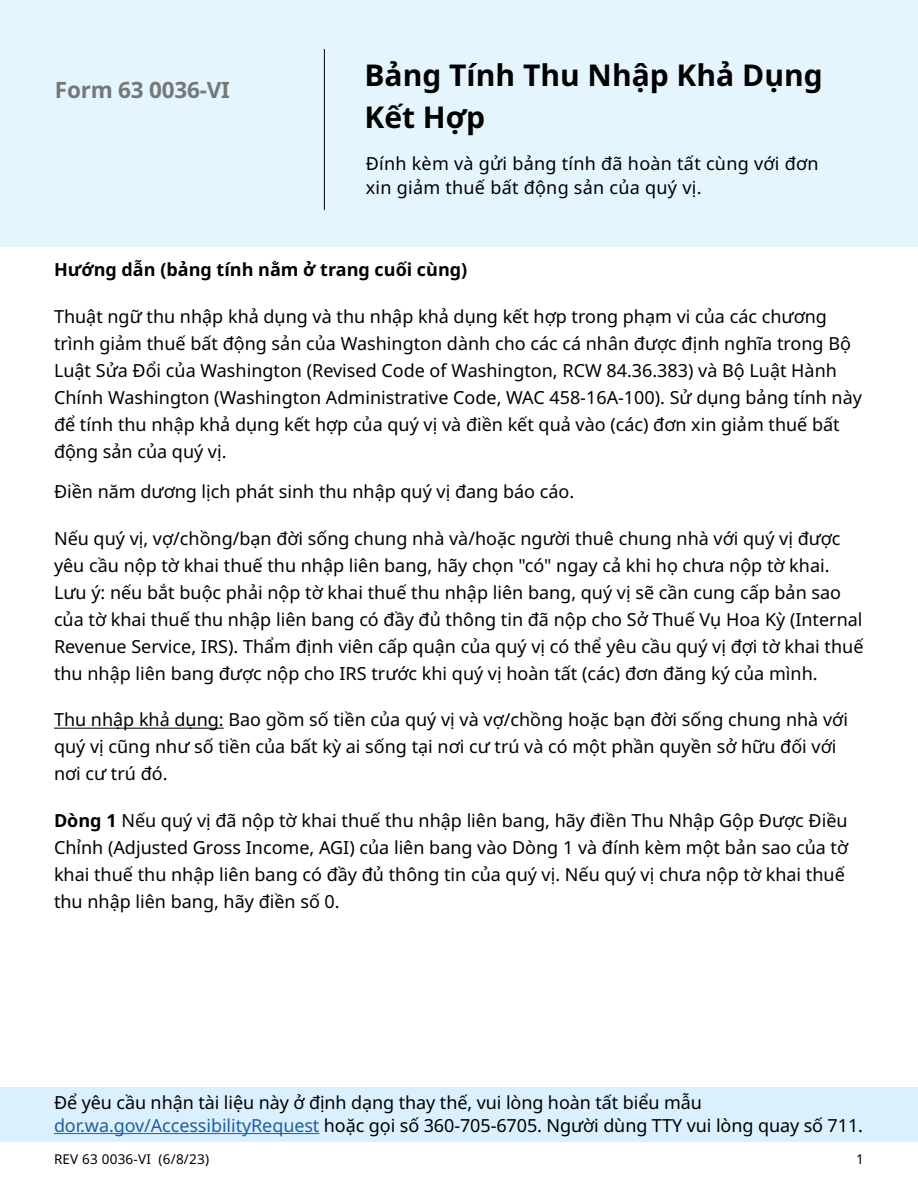
<style>
.page{position:relative;width:918px;height:1188px;background:#fff}
.page>*{position:absolute;margin:0;border:0;box-sizing:border-box;transform-origin:0 0}
.Heading_1__Title_of{font:700 30px/42px "Noto Sans";color:#000}
.Form_number_at_top{font:700 22.5px "Noto Sans";letter-spacing:-.01em;color:#757779}
.Normal__P{font:18px/27px "Noto Sans";color:#000}
.Normal__P-2{font:700 18px "Noto Sans";color:#000}
.t1{font:13.5px "Noto Sans";letter-spacing:.015em;color:#000}
.s1{font-weight:700}
.s2{color:#215e9e}
</style>
<div class="page">
<hr style="left:54px;top:728px;width:170px;height:1px;background:#000">
<div style="left:0;top:0;width:918px;height:246px;background:#e4f5fd"></div>
<hr style="left:324px;top:49px;width:1px;height:161px;background:#000">
<div style="left:0;top:1087px;width:918px;height:54px;background:#daf1fd"></div>
<hr style="left:54px;top:1133px;width:265px;height:1px;background:#215e9e">
<p class="Form_number_at_top" style="left:55px;top:77px;width:176px">Form 63 0036-VI</p>
<h1 class="Heading_1__Title_of" style="left:364px;top:55px;width:460px">Bảng Tính Thu Nhập Khả Dụng<br>Kết Hợp</h1>
<p class="Normal__P" style="left:366px;top:152px;width:454px;line-height:24px">Đính kèm và gửi bảng tính đã hoàn tất cùng với đơn xin giảm thuế bất động sản của quý vị.</p>
<p class="Normal__P-2" style="left:54px;top:259px;width:415px">Hướng dẫn (bảng tính nằm ở trang cuối cùng)</p>
<p class="Normal__P" style="left:54px;top:303px;width:810px">Thuật ngữ thu nhập khả dụng và thu nhập khả dụng kết hợp trong phạm vi của các chương trình giảm thuế bất động sản của Washington dành cho các cá nhân được định nghĩa trong Bộ Luật Sửa Đổi của Washington (Revised Code of Washington, RCW 84.36.383) và Bộ Luật Hành Chính Washington (Washington Administrative Code, WAC 458-16A-100). Sử dụng bảng tính này để tính thu nhập khả dụng kết hợp của quý vị và điền kết quả vào (các) đơn xin giảm thuế bất động sản của quý vị.</p>
<p class="Normal__P" style="left:54px;top:479px;width:522px">Điền năm dương lịch phát sinh thu nhập quý vị đang báo cáo.</p>
<p class="Normal__P" style="left:54px;top:525px;width:811px">Nếu quý vị, vợ/chồng/bạn đời sống chung nhà và/hoặc người thuê chung nhà với quý vị được yêu cầu nộp tờ khai thuế thu nhập liên bang, hãy chọn "có" ngay cả khi họ chưa nộp tờ khai.<br>Lưu ý: nếu bắt buộc phải nộp tờ khai thuế thu nhập liên bang, quý vị sẽ cần cung cấp bản sao của tờ khai thuế thu nhập liên bang có đầy đủ thông tin đã nộp cho Sở Thuế Vụ Hoa Kỳ (Internal Revenue Service, IRS). Thẩm định viên cấp quận của quý vị có thể yêu cầu quý vị đợi tờ khai thuế thu nhập liên bang được nộp cho IRS trước khi quý vị hoàn tất (các) đơn đăng ký của mình.</p>
<p class="Normal__P" style="left:54px;top:707px;width:795px">Thu nhập khả dụng: Bao gồm số tiền của quý vị và vợ/chồng hoặc bạn đời sống chung nhà với quý vị cũng như số tiền của bất kỳ ai sống tại nơi cư trú và có một phần quyền sở hữu đối với nơi cư trú đó.</p>
<p class="Normal__P" style="left:54px;top:807px;width:796px"><span class="s1">Dòng 1</span> Nếu quý vị đã nộp tờ khai thuế thu nhập liên bang, hãy điền Thu Nhập Gộp Được Điều Chỉnh (Adjusted Gross Income, AGI) của liên bang vào Dòng 1 và đính kèm một bản sao của tờ khai thuế thu nhập liên bang có đầy đủ thông tin của quý vị. Nếu quý vị chưa nộp tờ khai thuế thu nhập liên bang, hãy điền số 0.</p>
<p class="Normal__P" style="left:54px;top:1092px;width:811px;line-height:22.5px">Để yêu cầu nhận tài liệu này ở định dạng thay thế, vui lòng hoàn tất biểu mẫu <span class="s2">dor.wa.gov/AccessibilityRequest</span> hoặc gọi số 360-705-6705. Người dùng TTY vui lòng quay số 711.</p>
<p class="t1" style="left:54px;top:1151px;width:157px">REV 63 0036-VI (6/8/23)</p>
<p class="t1" style="left:856px;top:1151px;width:9px">1</p>
</div>
